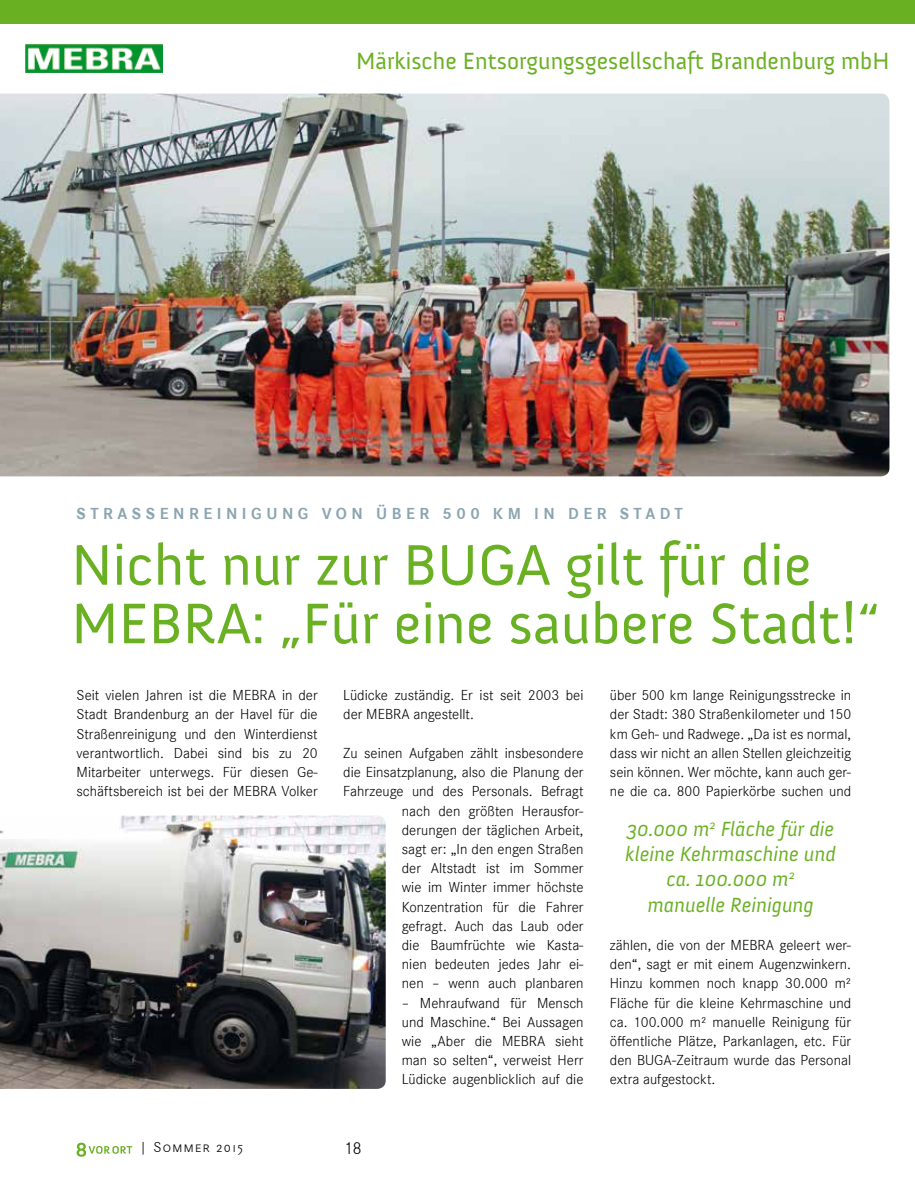
<style>
.page{position:relative;width:915px;height:1191px;background:#fff}
.page>*{position:absolute;margin:0;border:0;box-sizing:border-box;transform-origin:0 0}
.t1{font:58.5px/58.5px "Anivers";color:#6ab023}
.t2{font:24px "Anivers";color:#6ab023}
.t3{font:italic 21px/25.2px "Anivers";color:#6ab023;text-align:center}
.t4{font:18px "Corporate S Ligh";color:#000}
.t5{font:700 16.5px "Corporate S";letter-spacing:.275em;color:#8ba5b1}
.t6{font:15px/19.2px "Corporate S Ligh";color:#000;text-align:justify}
.t7{font:300 15px "Corporate SSC";letter-spacing:.09em;color:#000}
</style>
<div class="page">
<svg style="left:77px;top:1142px;width:55px;height:14px"></svg>
<div style="left:0;top:0;width:914px;height:23px;background:#6ab023"></div>
<img style="left:26px;top:45px;width:137px;height:27px">
<img style="left:0;top:94px;width:889px;height:382px">
<img style="left:0;top:815px;width:385px;height:274px">
<h2 class="t2" style="left:356px;top:47px;width:534px">Märkische Entsorgungsgesellschaft Brandenburg mbH</h2>
<p class="t5" style="left:77px;top:504px;width:607px">STRASSENREINIGUNG VON ÜBER 500 KM IN DER STADT</p>
<h1 class="t1" style="left:71px;top:536px;width:809px">Nicht nur zur BUGA gilt für die<br>MEBRA: „Für eine saubere Stadt!“</h1>
<p class="t6" style="left:77px;top:686px;width:242px">Seit vielen Jahren ist die MEBRA in der Stadt Brandenburg an der Havel für die Straßenreinigung und den Winterdienst verantwortlich. Dabei sind bis zu 20<br>Mitarbeiter unterwegs. Für diesen Ge&shy;schäftsbereich ist bei der MEBRA Volker</p>
<p class="t7" style="left:139px;top:1138px;width:105px">| Sommer 2015</p>
<p class="t6" style="left:343px;top:686px;width:241px">Lüdicke zuständig. Er ist seit 2003 bei der MEBRA angestellt.</p>
<p class="t6" style="left:343px;top:743px;width:242px;text-align:right">Zu seinen Aufgaben zählt insbesondere die Einsatzplanung, also die Planung der<br>Fahrzeuge und des Personals. Befragt nach den größten Herausfor&shy;derungen der täglichen Arbeit,<br>sagt er: „In den engen Straßen<br>der Altstadt ist im Sommer<br>wie im Winter immer höchste<br>Konzentration für die Fahrer<br>gefragt. Auch das Laub oder<br>die Baumfrüchte wie Kasta-<br>nien bedeuten jedes Jahr ei-<br>nen – wenn auch planbaren</p>
<p class="t6" style="left:401px;top:993px;width:183px">– Mehraufwand für Mensch und Maschine.“ Bei Aussagen wie „Aber die MEBRA sieht man so selten“, verweist Herr Lüdicke augenblicklich auf die</p>
<p class="t4" style="left:344px;top:1138px;width:19px">18</p>
<p class="t6" style="left:609px;top:686px;width:242px">über 500 km lange Reinigungsstrecke in der Stadt: 380 Straßenkilometer und 150 km Geh- und Radwege. „Da ist es normal, dass wir nicht an allen Stellen gleichzeitig sein können. Wer möchte, kann auch ger&shy;ne die ca. 800 Papierkörbe suchen und</p>
<h3 class="t3" style="left:625px;top:816px;width:212px">30.000 m<sup>2</sup> Fläche für die kleine Kehrmaschine und ca. 100.000 m<sup>2 </sup>manuelle Reinigung</h3>
<p class="t6" style="left:609px;top:935px;width:242px">zählen, die von der MEBRA geleert wer&shy;den“, sagt er mit einem Augenzwinkern.<br>Hinzu kommen noch knapp 30.000 m²<br>Fläche für die kleine Kehrmaschine und ca. 100.000 m² manuelle Reinigung für öffentliche Plätze, Parkanlagen, etc. Für den BUGA-Zeitraum wurde das Personal extra aufgestockt.</p>
</div>
